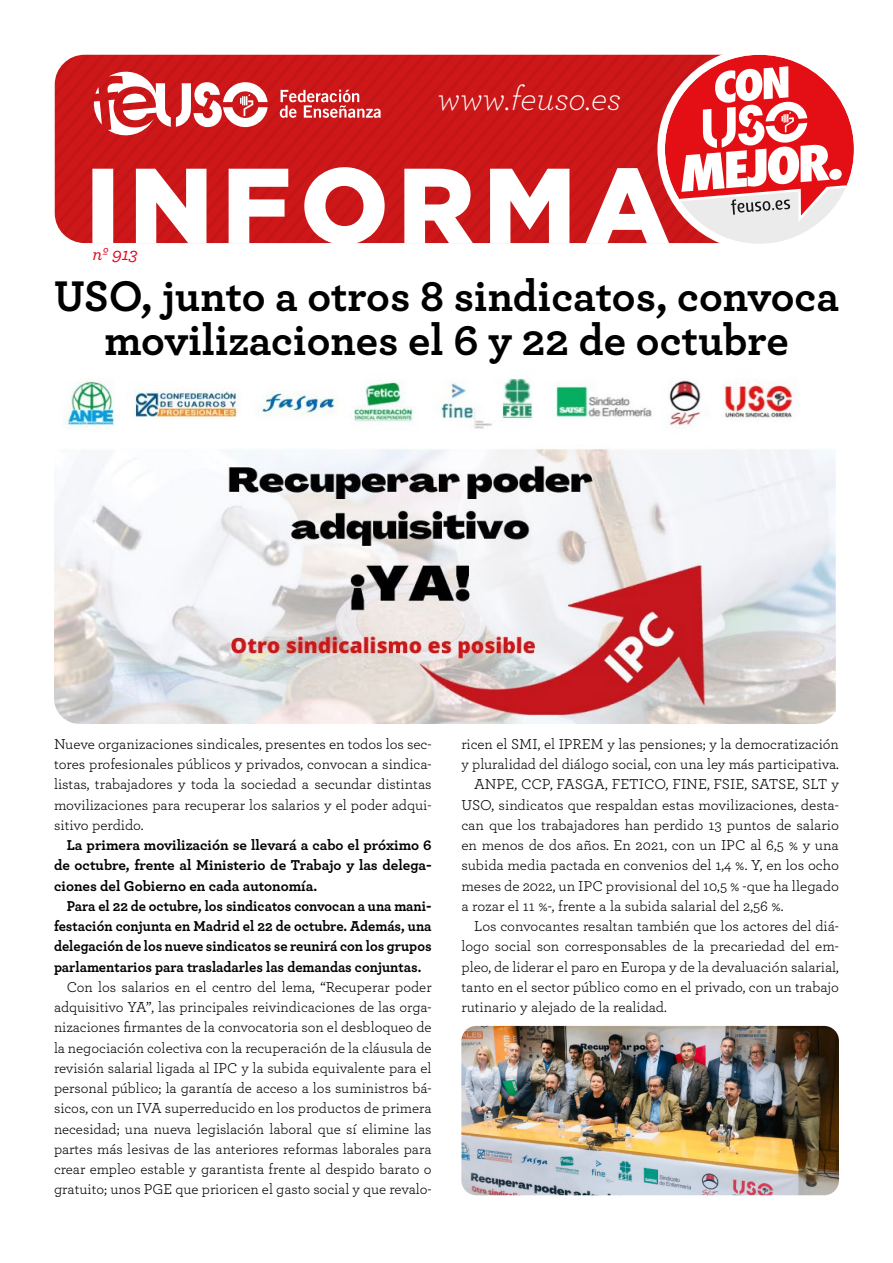
<style>
.page{position:relative;width:893px;height:1263px;background:#fff}
.page>*{position:absolute;margin:0;border:0;box-sizing:border-box;transform-origin:0 0}
.t1{font:700 45px/44.7px "Archer Pro";color:#000;text-align:center}
.t2{font:italic 300 34.95px "Archer Pro";color:#fff}
.t3{font:italic 500 18.15px "Archer Pro";color:#e30520}
.t4{font:15px/20.2px "Archer Pro";color:#000;text-align:justify}
.t5{font:700 15px/20.2px "Archer Pro";color:#000;text-align:justify;scale:.96 1}
.t6{font:700 15px/20.2px "Archer Pro";color:#000;text-align:justify}
</style>
<div class="page">
<img style="left:54px;top:378px;width:782px;height:346px">
<div style="left:657px;top:47px;width:204px;height:204px;border:8px solid #fff;border-radius:50%"></div>
<svg style="left:55px;top:55px;width:799px;height:190px"></svg>
<img style="left:461px;top:1026px;width:378px;height:169px">
<p class="t3" style="left:92px;top:241px;width:47px">nº 913</p>
<h2 class="t2" style="left:438px;top:75px;width:185px">www.feuso.es</h2>
<h1 class="t1" style="left:54px;top:270px;width:787px">USO, junto a otros 8 sindicatos, convoca movilizaciones el 6 y 22 de octubre</h1>
<p class="t4" style="left:54px;top:733px;width:379px">Nueve organizaciones sindicales, presentes en todos los sec&shy;tores profesionales públicos y privados, convocan a sindica&shy;listas, trabajadores y toda la sociedad a secundar distintas movilizaciones para recuperar los salarios y el poder adqui&shy;sitivo perdido.</p>
<p class="t6" style="left:54px;top:834px;width:379px;text-indent:13px">La primera movilización se llevará a cabo el próximo 6 de octubre, frente al Ministerio de Trabajo y las delega&shy;ciones del Gobierno en cada autonomía.</p>
<p class="t5" style="left:54px;top:895px;width:395px;text-indent:13px">Para el 22 de octubre, los sindicatos convocan a una mani&shy;festación conjunta en Madrid el 22 de octubre. Además, una delegación de los nueve sindicatos se reunirá con los grupos parlamentarios para trasladarles las demandas conjuntas.</p>
<p class="t4" style="left:54px;top:976px;width:379px;text-indent:13px">Con los salarios en el centro del lema, “Recuperar poder adquisitivo YA”, las principales reivindicaciones de las orga&shy;nizaciones firmantes de la convocatoria son el desbloqueo de la negociación colectiva con la recuperación de la cláusula de revisión salarial ligada al IPC y la subida equivalente para el personal público; la garantía de acceso a los suministros bá&shy;sicos, con un IVA superreducido en los productos de primera necesidad; una nueva legislación laboral que sí elimine las partes más lesivas de las anteriores reformas laborales para crear empleo estable y garantista frente al despido barato o gratuito; unos PGE que prioricen el gasto social y que revalo-</p>
<p class="t4" style="left:461px;top:733px;width:379px">ricen el SMI, el IPREM y las pensiones; y la democratización</p>
<p class="t4" style="left:461px;top:753px;width:379px">y pluralidad del diálogo social, con una ley más participativa.</p>
<p class="t4" style="left:474px;top:773px;width:366px">ANPE, CCP, FASGA, FETICO, FINE, FSIE, SATSE, SLT y</p>
<p class="t4" style="left:461px;top:794px;width:379px">USO, sindicatos que respaldan estas movilizaciones, desta-</p>
<p class="t4" style="left:461px;top:814px;width:379px">can que los trabajadores han perdido 13 puntos de salario</p>
<p class="t4" style="left:461px;top:834px;width:379px">en menos de dos años. En 2021, con un IPC al 6,5 % y una</p>
<p class="t4" style="left:461px;top:854px;width:379px">subida media pactada en convenios del 1,4 %. Y, en los ocho</p>
<p class="t4" style="left:461px;top:875px;width:379px">meses de 2022, un IPC provisional del 10,5 % -que ha llegado</p>
<p class="t4" style="left:461px;top:895px;width:324px">a rozar el 11 %-, frente a la subida salarial del 2,56 %.</p>
<p class="t4" style="left:474px;top:915px;width:366px">Los convocantes resaltan también que los actores del diá-</p>
<p class="t4" style="left:461px;top:935px;width:379px">logo social son corresponsables de la precariedad del em-</p>
<p class="t4" style="left:461px;top:956px;width:379px">pleo, de liderar el paro en Europa y de la devaluación salarial,</p>
<p class="t4" style="left:461px;top:976px;width:379px">tanto en el sector público como en el privado, con un trabajo</p>
<p class="t4" style="left:461px;top:996px;width:207px">rutinario y alejado de la realidad.</p>
</div>
